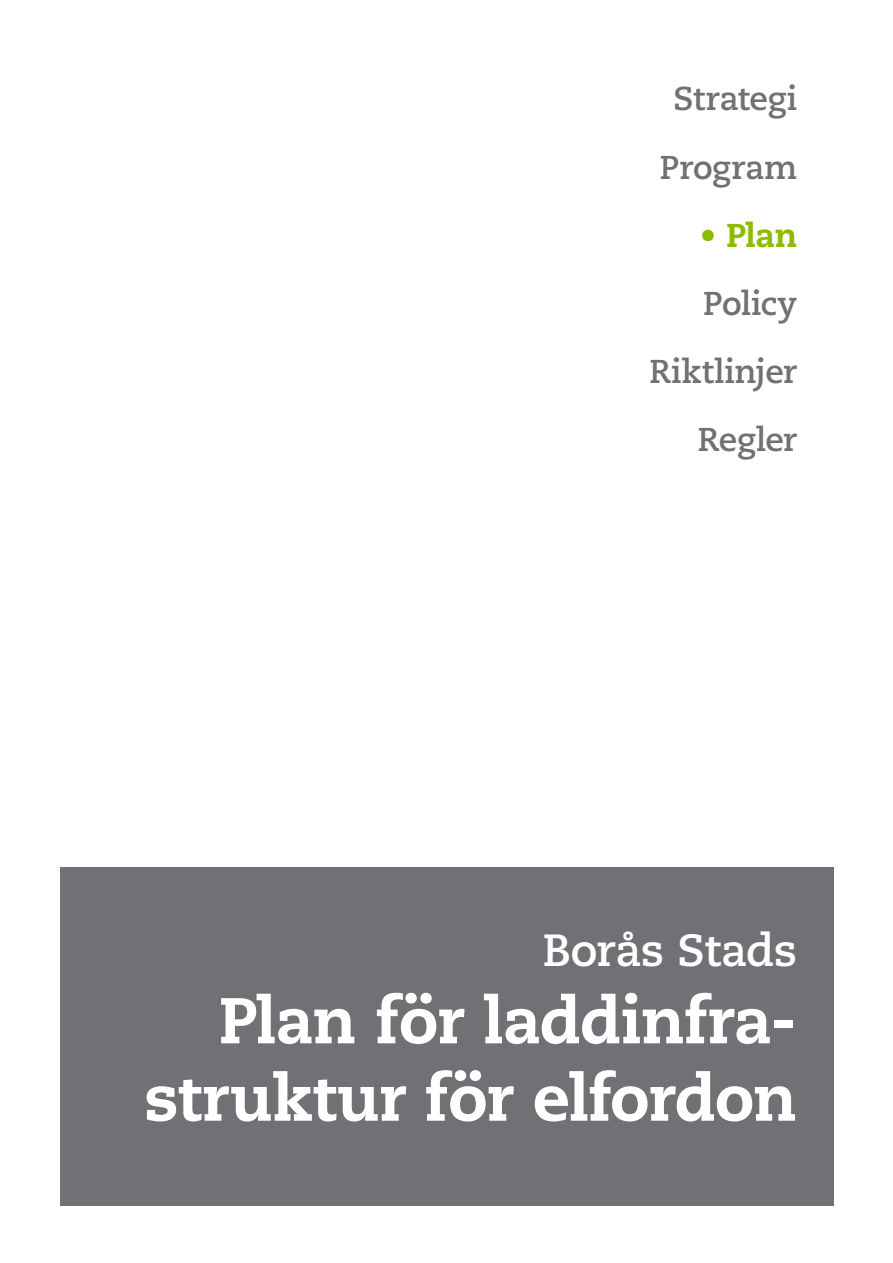
<style>
.page{position:relative;width:893px;height:1263px;background:#fff}
.page>*{position:absolute;margin:0;border:0;box-sizing:border-box;transform-origin:0 0}
.t1{font:800 64.5px/77.4px "Caecilia LT Std";letter-spacing:-.015em;color:#fff;text-align:right}
.t2{font:700 45px "Caecilia LT Std";letter-spacing:-.015em;color:#fff}
.t3{font:700 33px "Caecilia LT Std";letter-spacing:-.01em;color:#717074}
.t4{font:800 33px "Caecilia LT Std";color:#8dbb00}
</style>
<div class="page">
<div style="left:60px;top:867px;width:773px;height:338px;background:#717074"></div>
<p class="t3" style="left:673px;top:79px;width:125px">Strategi</p>
<p class="t3" style="left:660px;top:148px;width:139px">Program</p>
<p class="t4" style="left:700px;top:215px;width:99px">• Plan</p>
<p class="t3" style="left:703px;top:284px;width:96px">Policy</p>
<p class="t3" style="left:649px;top:352px;width:149px">Riktlinjer</p>
<p class="t3" style="left:698px;top:420px;width:101px">Regler</p>
<p class="t2" style="left:543px;top:924px;width:256px">Borås Stads</p>
<p class="t1" style="left:144px;top:982px;width:655px">Plan för laddinfra&shy;struktur för elfordon</p>
</div>
